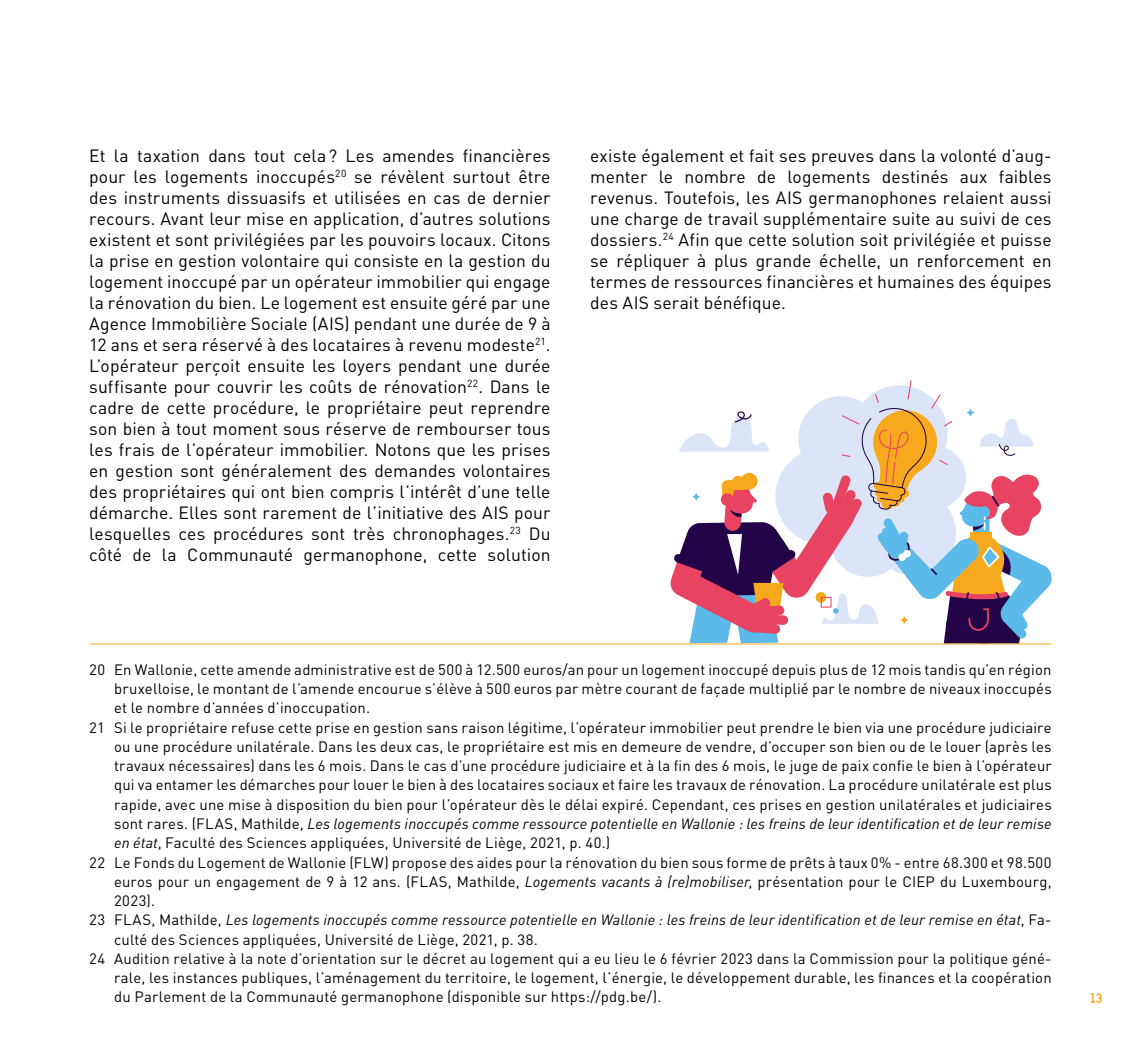
<style>
.page{position:relative;width:1141px;height:1042px;background:#fff}
.page>*{position:absolute;margin:0;border:0;box-sizing:border-box;transform-origin:0 0}
.t1{font:17.5px/21px "DIN Pro";letter-spacing:.005em;color:#000;text-align:justify}
.t2{font:14.88px "DIN Pro";letter-spacing:.015em;color:#000}
.t3{font:italic 14.88px "DIN Pro";letter-spacing:.01em;color:#000}
.t4{font:700 14px "A Udimat";color:#f7a91d}
.s1{font-style:normal}
.s2{font-style:italic}
</style>
<div class="page">
<svg style="left:670px;top:380px;width:382px;height:263px"></svg>
<hr style="left:90px;top:643px;width:961px;height:1px;background:#f7a91d">
<p class="t1" style="left:89px;top:144px;width:463px">Et la taxation dans tout cela? Les amendes financières pour les logements inoccupés<sup>20</sup> se révèlent surtout être des instruments dissuasifs et utilisées en cas de dernier recours. Avant leur mise en application, d’autres solutions existent et sont privilégiées par les pouvoirs locaux. Citons la prise en gestion volontaire qui consiste en la gestion du logement inoccupé par un opérateur immobilier qui engage la rénovation du bien. Le logement est ensuite géré par une Agence Immobilière Sociale (AIS) pendant une durée de 9 à 12 ans et sera réservé à des locataires à revenu modeste<sup>21</sup>.<br>L’opérateur perçoit ensuite les loyers pendant une durée suffisante pour couvrir les coûts de rénovation<sup>22</sup>. Dans le cadre de cette procédure, le propriétaire peut reprendre son bien à tout moment sous réserve de rembourser tous les frais de l’opérateur immobilier. Notons que les prises en gestion sont généralement des demandes volontaires des propriétaires qui ont bien compris l’intérêt d’une telle démarche. Elles sont rarement de l’initiative des AIS pour lesquelles ces procédures sont très chronophages.<sup>23</sup> Du côté de la Communauté germanophone, cette solution</p>
<p class="t1" style="left:590px;top:144px;width:463px">existe également et fait ses preuves dans la volonté d’aug&shy;menter le nombre de logements destinés aux faibles revenus. Toutefois, les AIS germanophones relaient aussi une charge de travail supplémentaire suite au suivi de ces dossiers.<sup>24</sup> Afin que cette solution soit privilégiée et puisse se répliquer à plus grande échelle, un renforcement en termes de ressources financières et humaines des équipes des AIS serait bénéfique.</p>
<p class="t2" style="left:89px;top:658px;width:964px">20 En Wallonie, cette amende administrative est de 500 à 12.500 euros/an pour un logement inoccupé depuis plus de 12 mois tandis qu’en région</p>
<p class="t2" style="left:114px;top:677px;width:939px">bruxelloise, le montant de l’amende encourue s’élève à 500 euros par mètre courant de façade multiplié par le nombre de niveaux inoccupés</p>
<p class="t2" style="left:114px;top:696px;width:258px">et le nombre d’années d’inoccupation.</p>
<p class="t2" style="left:89px;top:715px;width:964px">21 Si le propriétaire refuse cette prise en gestion sans raison légitime, l’opérateur immobilier peut prendre le bien via une procédure judiciaire</p>
<p class="t2" style="left:114px;top:735px;width:939px">ou une procédure unilatérale. Dans les deux cas, le propriétaire est mis en demeure de vendre, d’occuper son bien ou de le louer (après les</p>
<p class="t2" style="left:114px;top:754px;width:939px">travaux nécessaires) dans les 6 mois. Dans le cas d’une procédure judiciaire et à la fin des 6 mois, le juge de paix confie le bien à l’opérateur</p>
<p class="t2" style="left:114px;top:773px;width:939px">qui va entamer les démarches pour louer le bien à des locataires sociaux et faire les travaux de rénovation. La procédure unilatérale est plus</p>
<p class="t2" style="left:114px;top:792px;width:939px">rapide, avec une mise à disposition du bien pour l’opérateur dès le délai expiré. Cependant, ces prises en gestion unilatérales et judiciaires</p>
<p class="t3" style="left:114px;top:812px;width:939px"><span class="s1">sont rares. (FLAS, Mathilde,</span> Les logements inoccupés comme ressource potentielle en Wallonie : les freins de leur identification et de leur remise</p>
<p class="t2" style="left:114px;top:831px;width:498px"><span class="s2">en état</span>, Faculté des Sciences appliquées, Université de Liège, 2021, p. 40.)</p>
<p class="t2" style="left:89px;top:850px;width:964px">22 Le Fonds du Logement de Wallonie (FLW) propose des aides pour la rénovation du bien sous forme de prêts à taux 0% - entre 68.300 et 98.500</p>
<p class="t2" style="left:114px;top:869px;width:939px">euros pour un engagement de 9 à 12 ans. (FLAS, Mathilde, <span class="s2">Logements vacants à (re)mobiliser</span>, présentation pour le CIEP du Luxembourg,</p>
<p class="t2" style="left:114px;top:889px;width:43px">2023).</p>
<p class="t3" style="left:89px;top:908px;width:964px"><span class="s1">23 FLAS, Mathilde,</span> Les logements inoccupés comme ressource potentielle en Wallonie : les freins de leur identification et de leur remise en état<span class="s1">, Fa-</span></p>
<p class="t2" style="left:114px;top:927px;width:425px">culté des Sciences appliquées, Université de Liège, 2021, p. 38.</p>
<p class="t2" style="left:89px;top:946px;width:964px">24 Audition relative à la note d’orientation sur le décret au logement qui a eu lieu le 6 février 2023 dans la Commission pour la politique géné-</p>
<p class="t2" style="left:114px;top:966px;width:939px">rale, les instances publiques, l’aménagement du territoire, le logement, l’énergie, le développement durable, les finances et la coopération</p>
<p class="t2" style="left:114px;top:985px;width:549px">du Parlement de la Communauté germanophone (disponible sur https://pdg.be/).</p>
<p class="t4" style="left:1091px;top:990px;width:13px">13</p>
</div>
